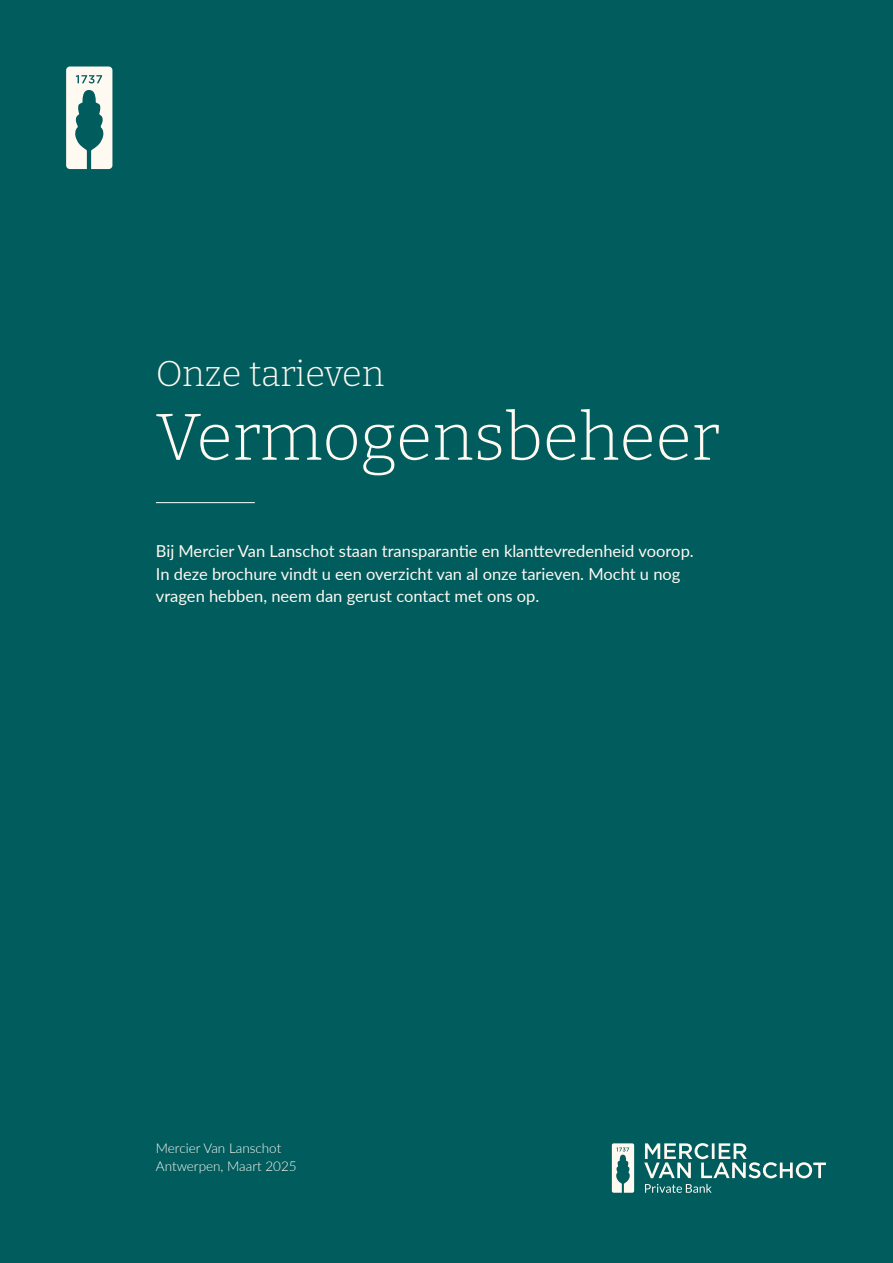
<style>
.page{position:relative;width:893px;height:1263px;background:#015c5e}
.page>*{position:absolute;margin:0;border:0;box-sizing:border-box;transform-origin:0 0}
._02_Grote_titel_ecru{font:300 66px "Bitter";color:#fef9f1}
._01_Kleine_titel_ecru{font:300 36px "Bitter";letter-spacing:-.005em;color:#fef9f1}
.Inleiding_11_15_ivory{font:16.5px/22.5px "Lato";color:#fef9f1}
.Datum_cover_ivory_9_12{font:300 13.5px/18px "Lato";color:#fef9f1}
</style>
<div class="page">
<svg style="left:66px;top:67px;width:46px;height:102px"></svg>
<svg style="left:644px;top:1143px;width:182px;height:35px"></svg>
<svg style="left:612px;top:1143px;width:22px;height:50px"></svg>
<svg style="left:645px;top:1184px;width:67px;height:9px"></svg>
<hr style="left:156px;top:502px;width:99px;height:1px;background:#fff">
<p class="_01_Kleine_titel_ecru" style="left:156px;top:351px;width:230px">Onze tarieven</p>
<p class="_02_Grote_titel_ecru" style="left:156px;top:395px;width:565px">Vermogensbeheer</p>
<p class="Inleiding_11_15_ivory" style="left:156px;top:539px;width:539px">Bij Mercier Van Lanschot staan transparantie en klanttevredenheid voorop.<br>In deze brochure vindt u een overzicht van al onze tarieven. Mocht u nog vragen hebben, neem dan gerust contact met ons op.</p>
<p class="Datum_cover_ivory_9_12" style="left:156px;top:1138px;width:142px">Mercier Van Lanschot<br>Antwerpen, Maart 2025</p>
</div>
